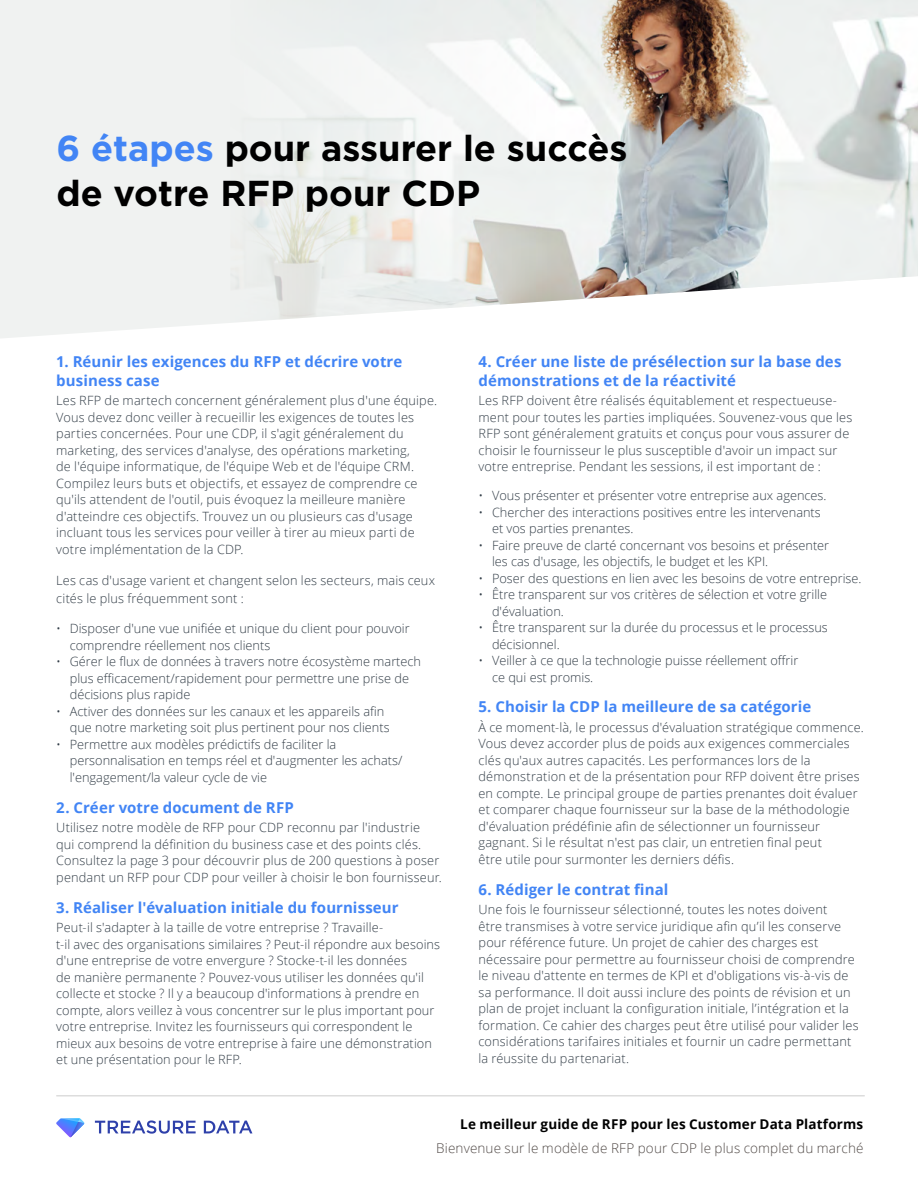
<style>
.page{position:relative;width:918px;height:1188px;background:#fff}
.page>*{position:absolute;margin:0;border:0;box-sizing:border-box;transform-origin:0 0}
.Cover_Title{font:700 36px/45px "Gotham";color:#000}
.Page_Body{font:700 15px/18.6px "Open Sans";letter-spacing:.005em;color:#4285f5}
.Page_Body-2{font:300 13.5px "Open Sans";letter-spacing:.01em;color:#524b48}
.Page_Body-3{font:700 13.5px "Open Sans";letter-spacing:.01em;color:#000}
.Page_Body-4{font:300 12.75px/16.5px "Open Sans";letter-spacing:.01em;color:#333e48}
.s1{color:#4285f5}
</style>
<div class="page">
<div style="left:0;top:0;width:230px;height:338px;background:#f0f2f1"></div>
<img style="left:230px;top:0;width:688px;height:323px">
<svg style="left:56px;top:1118px;width:28px;height:19px"></svg>
<svg style="left:95px;top:1120px;width:101px;height:14px"></svg>
<svg style="left:204px;top:1121px;width:48px;height:12px"></svg>
<hr style="left:56px;top:1095px;width:809px;height:1px;background:#ccc">
<p class="Cover_Title" style="left:56px;top:125px;width:573px"><span class="s1">6 étapes</span> pour assurer le succès de votre RFP pour CDP</p>
<p class="Page_Body" style="left:56px;top:352px;width:348px">1. Réunir les exigences du RFP et décrire votre business case</p>
<p class="Page_Body-4" style="left:56px;top:392px;width:382px">Les RFP de martech concernent généralement plus d'une équipe.<br>Vous devez donc veiller à recueillir les exigences de toutes les parties concernées. Pour une CDP, il s'agit généralement du marketing, des services d'analyse, des opérations marketing,<br>de l'équipe informatique, de l'équipe Web et de l'équipe CRM.<br>Compilez leurs buts et objectifs, et essayez de comprendre ce qu'ils attendent de l'outil, puis évoquez la meilleure manière d'atteindre ces objectifs. Trouvez un ou plusieurs cas d'usage incluant tous les services pour veiller à tirer au mieux parti de votre implémentation de la CDP.</p>
<p class="Page_Body-4" style="left:56px;top:571px;width:380px;line-height:18.6px">Les cas d'usage varient et changent selon les secteurs, mais ceux cités le plus fréquemment sont :</p>
<p class="Page_Body-4" style="left:70px;top:620px;width:342px;text-indent:-14px">• Disposer d'une vue unifiée et unique du client pour pouvoir comprendre réellement nos clients</p>
<p class="Page_Body-4" style="left:70px;top:653px;width:353px;text-indent:-14px">• Gérer le flux de données à travers notre écosystème martech plus efficacement/rapidement pour permettre une prise de décisions plus rapide</p>
<p class="Page_Body-4" style="left:70px;top:703px;width:321px;text-indent:-14px">• Activer des données sur les canaux et les appareils afin que notre marketing soit plus pertinent pour nos clients</p>
<p class="Page_Body-4" style="left:70px;top:736px;width:334px;text-indent:-14px">• Permettre aux modèles prédictifs de faciliter la personnalisation en temps réel et d'augmenter les achats/ l'engagement/la valeur cycle de vie</p>
<p class="Page_Body" style="left:56px;top:798px;width:239px">2. Créer votre document de RFP</p>
<p class="Page_Body-4" style="left:56px;top:819px;width:387px">Utilisez notre modèle de RFP pour CDP reconnu par l'industrie<br>qui comprend la définition du business case et des points clés.<br>Consultez la page 3 pour découvrir plus de 200 questions à poser pendant un RFP pour CDP pour veiller à choisir le bon fournisseur.</p>
<p class="Page_Body" style="left:56px;top:898px;width:344px">3. Réaliser l'évaluation initiale du fournisseur</p>
<p class="Page_Body-4" style="left:56px;top:919px;width:385px">Peut-il s'adapter à la taille de votre entreprise ? Travaille-<br>t-il avec des organisations similaires ? Peut-il répondre aux besoins d'une entreprise de votre envergure ? Stocke-t-il les données<br>de manière permanente ? Pouvez-vous utiliser les données qu'il collecte et stocke ? Il y a beaucoup d'informations à prendre en compte, alors veillez à vous concentrer sur le plus important pour votre entreprise. Invitez les fournisseurs qui correspondent le mieux aux besoins de votre entreprise à faire une démonstration et une présentation pour le RFP.</p>
<p class="Page_Body" style="left:479px;top:352px;width:364px">4. Créer une liste de présélection sur la base des démonstrations et de la réactivité</p>
<p class="Page_Body-4" style="left:479px;top:392px;width:375px">Les RFP doivent être réalisés équitablement et respectueuse&shy;ment pour toutes les parties impliquées. Souvenez-vous que les RFP sont généralement gratuits et conçus pour vous assurer de choisir le fournisseur le plus susceptible d'avoir un impact sur votre entreprise. Pendant les sessions, il est important de :</p>
<p class="Page_Body-4" style="left:479px;top:487px;width:350px">• Vous présenter et présenter votre entreprise aux agences.</p>
<p class="Page_Body-4" style="left:492px;top:503px;width:330px;text-indent:-14px">• Chercher des interactions positives entre les intervenants et vos parties prenantes.</p>
<p class="Page_Body-4" style="left:492px;top:536px;width:339px;text-indent:-14px">• Faire preuve de clarté concernant vos besoins et présenter les cas d'usage, les objectifs, le budget et les KPI.</p>
<p class="Page_Body-4" style="left:479px;top:569px;width:385px">• Poser des questions en lien avec les besoins de votre entreprise.</p>
<p class="Page_Body-4" style="left:492px;top:586px;width:337px;text-indent:-14px">• Être transparent sur vos critères de sélection et votre grille d'évaluation.</p>
<p class="Page_Body-4" style="left:492px;top:619px;width:337px;text-indent:-14px">• Être transparent sur la durée du processus et le processus décisionnel.</p>
<p class="Page_Body-4" style="left:492px;top:652px;width:308px;text-indent:-14px">• Veiller à ce que la technologie puisse réellement offrir ce qui est promis.</p>
<p class="Page_Body" style="left:479px;top:697px;width:334px">5. Choisir la CDP la meilleure de sa catégorie</p>
<p class="Page_Body-4" style="left:479px;top:719px;width:387px">À ce moment-là, le processus d'évaluation stratégique commence.<br>Vous devez accorder plus de poids aux exigences commerciales clés qu'aux autres capacités. Les performances lors de la démonstration et de la présentation pour RFP doivent être prises en compte. Le principal groupe de parties prenantes doit évaluer et comparer chaque fournisseur sur la base de la méthodologie d'évaluation prédéfinie afin de sélectionner un fournisseur gagnant. Si le résultat n'est pas clair, un entretien final peut<br>être utile pour surmonter les derniers défis.</p>
<p class="Page_Body" style="left:479px;top:880px;width:191px">6. Rédiger le contrat final</p>
<p class="Page_Body-4" style="left:479px;top:901px;width:382px">Une fois le fournisseur sélectionné, toutes les notes doivent<br>être transmises à votre service juridique afin qu’il les conserve pour référence future. Un projet de cahier des charges est nécessaire pour permettre au fournisseur choisi de comprendre le niveau d'attente en termes de KPI et d'obligations vis-à-vis de sa performance. Il doit aussi inclure des points de révision et un plan de projet incluant la configuration initiale, l’intégration et la formation. Ce cahier des charges peut être utilisé pour valider les considérations tarifaires initiales et fournir un cadre permettant la réussite du partenariat.</p>
<p class="Page_Body-3" style="left:460px;top:1114px;width:405px">Le meilleur guide de RFP pour les Customer Data Platforms</p>
<p class="Page_Body-2" style="left:436px;top:1139px;width:429px">Bienvenue sur le modèle de RFP pour CDP le plus complet du marché</p>
</div>
